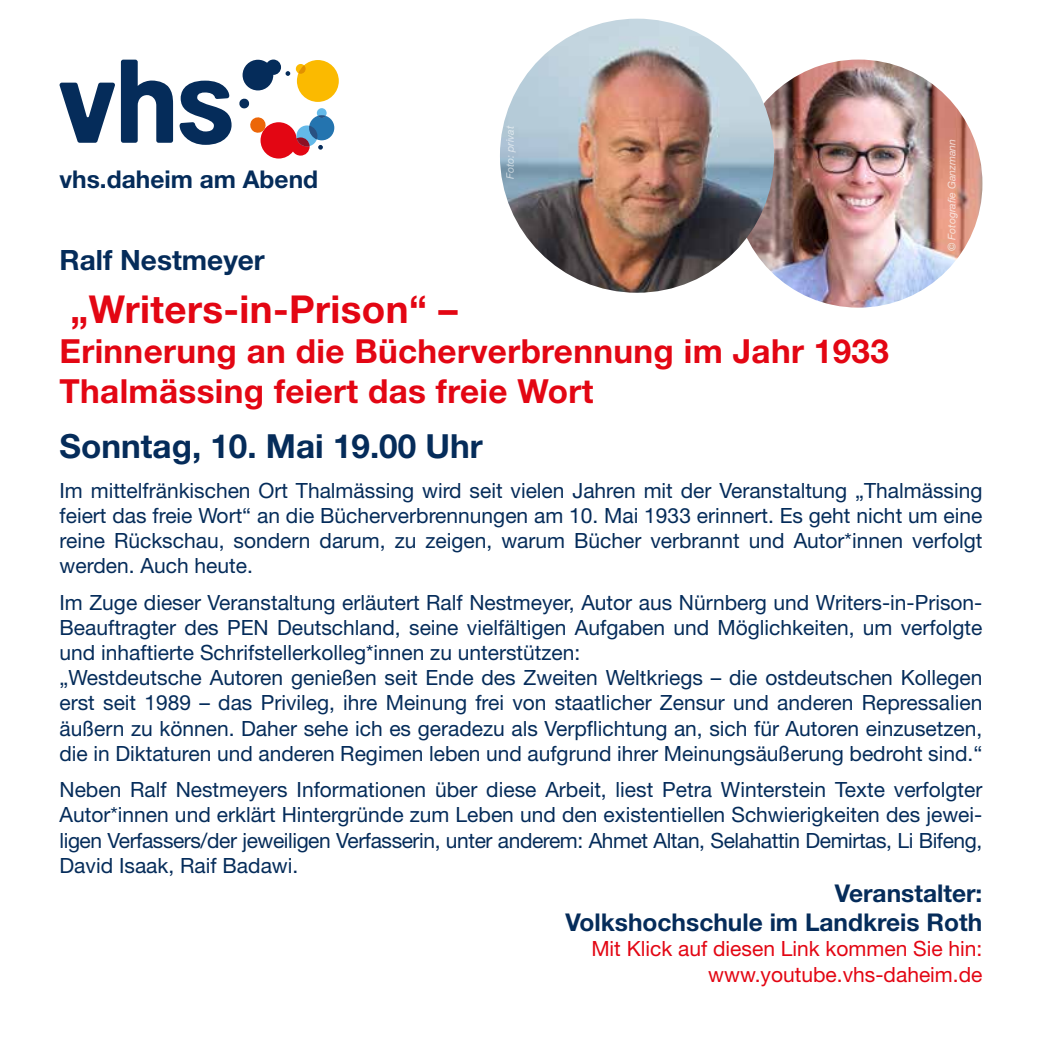
<style>
.page{position:relative;width:1042px;height:1042px;background:#fff}
.page>*{position:absolute;margin:0;border:0;box-sizing:border-box;transform-origin:0 0}
.t1{font:700 38.5px "Helvetica Neue LT";letter-spacing:.01em;color:#e30613}
.t2{font:700 33.25px/39.9px "Helvetica Neue LT";letter-spacing:.01em;color:#e30613}
.t3{font:700 33.25px "Helvetica Neue LT";color:#052c5a}
.t4{font:700 28px "Helvetica Neue LT";color:#052c5a}
.t5{font:700 24.5px/29.4px "Helvetica Neue LT";color:#052c5a;text-align:right}
.t6{font:21px/25.2px "Helvetica Neue LT";color:#052c5a;text-align:justify}
.t7{font:21px/26.2px "Helvetica Neue LT";color:#e30613;text-align:right}
.t8{font:italic 10.5px "Helvetica Neue LT";letter-spacing:-.005em;color:#fff}
</style>
<div class="page">
<svg style="left:60px;top:83px;width:55px;height:60px"></svg>
<svg style="left:121px;top:60px;width:52px;height:83px"></svg>
<svg style="left:180px;top:81px;width:52px;height:64px"></svg>
<div style="left:309px;top:115px;width:25px;height:25px;background:#2474af;border-radius:50%"></div>
<div style="left:317px;top:108px;width:10px;height:10px;background:#63b9e9;border-radius:50%"></div>
<svg style="left:296px;top:60px;width:43px;height:42px"></svg>
<svg style="left:239px;top:98px;width:11px;height:11px"></svg>
<svg style="left:243px;top:60px;width:47px;height:30px"></svg>
<svg style="left:250px;top:115px;width:76px;height:44px"></svg>
<img style="left:734px;top:60px;width:248px;height:248px;border-radius:124px">
<img style="left:500px;top:19px;width:274px;height:274px;border-radius:137px">
<p class="t5" style="left:60px;top:164px;width:260px">vhs.daheim am Abend</p>
<p class="t8" style="left:503px;top:179px;width:55px;rotate:-90deg">Foto: privat</p>
<h3 class="t4" style="left:60px;top:243px;width:207px">Ralf Nestmeyer</h3>
<h1 class="t1" style="left:71px;top:285px;width:388px">„Writers-in-Prison“ –</h1>
<h2 class="t2" style="left:60px;top:330px;width:831px">Erinnerung an die Bücherverbrennung im Jahr 1933<br>Thalmässing feiert das freie Wort</h2>
<p class="t8" style="left:945px;top:251px;width:113px;rotate:-90deg">© Fotografie Ganzmann</p>
<h2 class="t3" style="left:60px;top:425px;width:425px">Sonntag, 10. Mai 19.00 Uhr</h2>
<p class="t6" style="left:60px;top:477px;width:924px">Im mittelfränkischen Ort Thalmässing wird seit vielen Jahren mit der Veranstaltung „Thalmässing feiert das freie Wort“ an die Bücherverbrennungen am 10. Mai 1933 erinnert. Es geht nicht um eine reine Rückschau, sondern darum, zu zeigen, warum Bücher verbrannt und Autor*innen verfolgt werden. Auch heute.</p>
<p class="t6" style="left:60px;top:589px;width:924px;text-align:left">Im Zuge dieser Veranstaltung erläutert Ralf Nestmeyer, Autor aus Nürnberg und Writers-in-Prison-Beauftragter des PEN Deutschland, seine vielfältigen Aufgaben und Möglichkeiten, um verfolgte und inhaftierte Schrifstellerkolleg*innen zu unterstützen:<br>„Westdeutsche Autoren genießen seit Ende des Zweiten Weltkriegs – die ostdeutschen Kollegen erst seit 1989 – das Privileg, ihre Meinung frei von staatlicher Zensur und anderen Repressalien äußern zu können. Daher sehe ich es geradezu als Verpflichtung an, sich für Autoren einzusetzen, die in Diktaturen und anderen Regimen leben und aufgrund ihrer Meinungsäußerung bedroht sind.“</p>
<p class="t6" style="left:60px;top:777px;width:924px">Neben Ralf Nestmeyers Informationen über diese Arbeit, liest Petra Winterstein Texte verfolgter Autor*innen und erklärt Hintergründe zum Leben und den existentiellen Schwierigkeiten des jewei&shy;ligen Verfassers/der jeweiligen Verfasserin, unter anderem: Ahmet Altan, Selahattin Demirtas, Li Bifeng, David Isaak, Raif Badawi.</p>
<p class="t5" style="left:565px;top:877px;width:418px">Veranstalter:<br>Volkshochschule im Landkreis Roth</p>
<p class="t7" style="left:591px;top:935px;width:393px">Mit Klick auf diesen Link kommen Sie hin: www.youtube.vhs-daheim.de</p>
</div>
